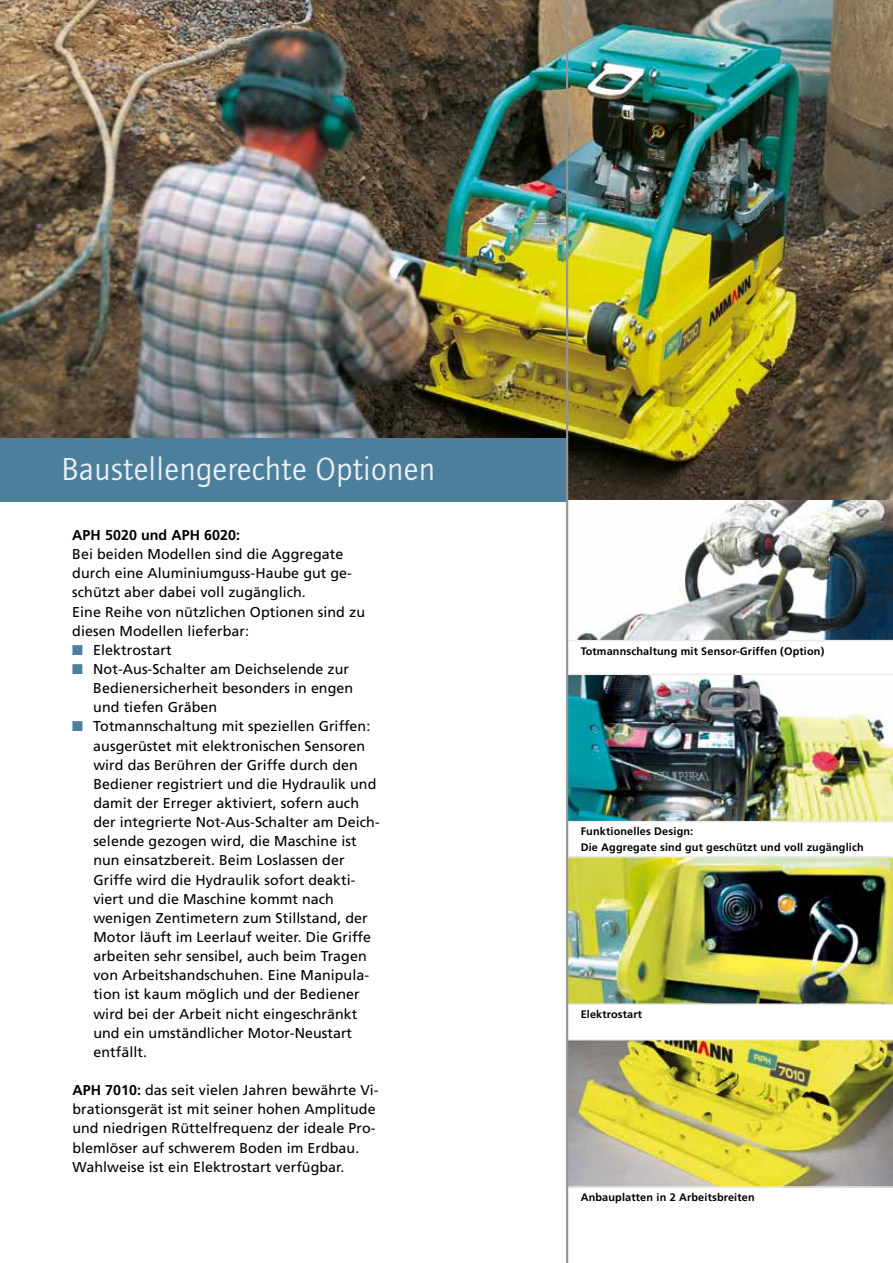
<style>
.page{position:relative;width:893px;height:1263px;background:#fff}
.page>*{position:absolute;margin:0;border:0;box-sizing:border-box;transform-origin:0 0}
.t1{font:33px "Foundry Journal";letter-spacing:.01em;color:#ebf0f6}
.t2{font:14.25px/19.2px "Frutiger";letter-spacing:.005em;color:#000}
.t3{font:700 14.25px "Frutiger CE";letter-spacing:.005em;color:#000}
.t4{font:700 10.8px/15.3px "Frutiger";letter-spacing:.015em;color:#000}
.s1{color:#4b7f9c}
.s2{font-weight:700}
</style>
<div class="page">
<img style="left:568px;top:673px;width:325px;height:149px">
<img style="left:568px;top:499px;width:325px;height:142px">
<img style="left:568px;top:1039px;width:325px;height:149px">
<img style="left:568px;top:856px;width:325px;height:149px">
<img style="left:0;top:0;width:893px;height:499px">
<div style="left:0;top:438px;width:567px;height:64px;background:#4b7f9c"></div>
<hr style="left:566px;top:0;width:2px;height:1263px;background:#939694">
<h1 class="t1" style="left:61px;top:451px;width:375px">Baustellengerechte Optionen</h1>
<p class="t3" style="left:72px;top:527px;width:169px">APH 5020 und APH 6020:</p>
<p class="t2" style="left:72px;top:544px;width:294px">Bei beiden Modellen sind die Aggregate durch eine Aluminiumguss-Haube gut ge&shy;schützt aber dabei voll zugänglich.<br>Eine Reihe von nützlichen Optionen sind zu diesen Modellen lieferbar:</p>
<p class="t2" style="left:72px;top:640px;width:101px"><span class="s1">■</span> Elektrostart</p>
<p class="t2" style="left:93px;top:659px;width:261px;text-indent:-21px"><span class="s1">■</span> Not-Aus-Schalter am Deichselende zur<br>Bedienersicherheit besonders in engen und tiefen Gräben</p>
<p class="t2" style="left:93px;top:717px;width:288px;text-indent:-21px"><span class="s1">■</span> Totmannschaltung mit speziellen Griffen: ausgerüstet mit elektronischen Sensoren wird das Berühren der Griffe durch den Bediener registriert und die Hydraulik und damit der Erreger aktiviert, sofern auch der integrierte Not-Aus-Schalter am Deich&shy;selende gezogen wird, die Maschine ist nun einsatzbereit. Beim Loslassen der Griffe wird die Hydraulik sofort deakti&shy;viert und die Maschine kommt nach wenigen Zentimetern zum Stillstand, der Motor läuft im Leerlauf weiter. Die Griffe arbeiten sehr sensibel, auch beim Tragen von Arbeitshandschuhen. Eine Manipula&shy;tion ist kaum möglich und der Bediener wird bei der Arbeit nicht eingeschränkt und ein umständlicher Motor-Neustart entfällt.</p>
<p class="t2" style="left:72px;top:1080px;width:308px"><span class="s2">APH 7010:</span> das seit vielen Jahren bewährte Vi&shy;brationsgerät ist mit seiner hohen Amplitude und niedrigen Rüttelfrequenz der ideale Pro&shy;blemlöser auf schwerem Boden im Erdbau.<br>Wahlweise ist ein Elektrostart verfügbar.</p>
<p class="t4" style="left:581px;top:644px;width:245px">Totmannschaltung mit Sensor-Griffen (Option)</p>
<p class="t4" style="left:581px;top:824px;width:285px">Funktionelles Design:<br>Die Aggregate sind gut geschützt und voll zugänglich</p>
<p class="t4" style="left:581px;top:1006px;width:63px">Elektrostart</p>
<p class="t4" style="left:581px;top:1190px;width:176px">Anbauplatten in 2 Arbeitsbreiten</p>
</div>
